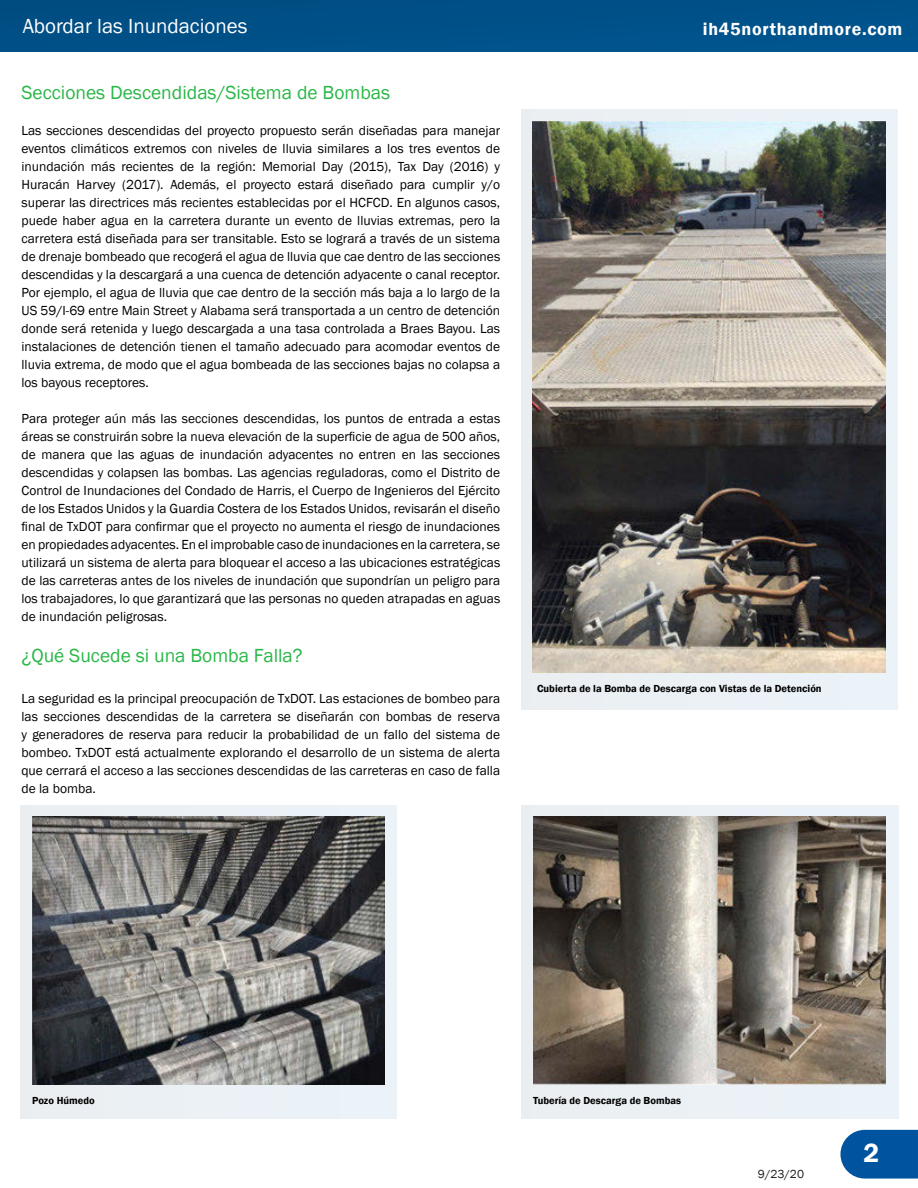
<style>
.page{position:relative;width:918px;height:1188px;background:#fff}
.page>*{position:absolute;margin:0;border:0;box-sizing:border-box;transform-origin:0 0}
.t1{font:600 27px "Franklin Gothic";color:#fff}
.t2{font:21px "Franklin Gothic";color:#fff}
.t3{font:19.5px "Franklin Gothic";color:#29b747}
.t4{font:600 18px "Franklin Gothic";letter-spacing:.04em;color:#fff}
.t5{font:13.5px/18px "Franklin Gothic";color:#000;text-align:justify}
.t6{font:12px "Franklin Gothic";color:#1d1d1b}
.t7{font:600 10.5px "Franklin Gothic";color:#000}
</style>
<div class="page">
<div style="left:20px;top:806px;width:377px;height:312px;background:#ebf1f5"></div>
<div style="left:522px;top:806px;width:376px;height:312px;background:#ebf1f5"></div>
<div style="left:521px;top:110px;width:377px;height:599px;background:#ebf1f5"></div>
<svg style="left:840px;top:1130px;width:78px;height:49px"></svg>
<div style="left:0;top:0;width:918px;height:51px;background:#005088"></div>
<img style="left:533px;top:122px;width:353px;height:551px">
<img style="left:32px;top:816px;width:352px;height:268px">
<img style="left:534px;top:816px;width:352px;height:268px">
<p class="t2" style="left:23px;top:13px;width:226px">Abordar las Inundaciones</p>
<p class="t4" style="left:703px;top:18px;width:201px">ih45northandmore.com</p>
<p class="t3" style="left:22px;top:80px;width:370px">Secciones Descendidas/Sistema de Bombas</p>
<p class="t5" style="left:22px;top:122px;width:480px">Las secciones descendidas del proyecto propuesto serán diseñadas para manejar eventos climáticos extremos con niveles de lluvia similares a los tres eventos de inundación más recientes de la región: Memorial Day (2015), Tax Day (2016) y Huracán Harvey (2017). Además, el proyecto estará diseñado para cumplir y/o superar las directrices más recientes establecidas por el HCFCD. En algunos casos, puede haber agua en la carretera durante un evento de lluvias extremas, pero la carretera está diseñada para ser transitable. Esto se logrará a través de un sistema de drenaje bombeado que recogerá el agua de lluvia que cae dentro de las secciones descendidas y la descargará a una cuenca de detención adyacente o canal receptor.<br>Por ejemplo, el agua de lluvia que cae dentro de la sección más baja a lo largo de la US 59/I-69 entre Main Street y Alabama será transportada a un centro de detención donde será retenida y luego descargada a una tasa controlada a Braes Bayou. Las instalaciones de detención tienen el tamaño adecuado para acomodar eventos de lluvia extrema, de modo que el agua bombeada de las secciones bajas no colapsa a los bayous receptores.</p>
<p class="t5" style="left:22px;top:410px;width:480px">Para proteger aún más las secciones descendidas, los puntos de entrada a estas áreas se construirán sobre la nueva elevación de la superficie de agua de 500 años, de manera que las aguas de inundación adyacentes no entren en las secciones descendidas y colapsen las bombas. Las agencias reguladoras, como el Distrito de Control de Inundaciones del Condado de Harris, el Cuerpo de Ingenieros del Ejército de los Estados Unidos y la Guardia Costera de los Estados Unidos, revisarán el diseño final de TxDOT para confirmar que el proyecto no aumenta el riesgo de inundaciones en propiedades adyacentes. En el improbable caso de inundaciones en la carretera, se utilizará un sistema de alerta para bloquear el acceso a las ubicaciones estratégicas de las carreteras antes de los niveles de inundación que supondrían un peligro para los trabajadores, lo que garantizará que las personas no queden atrapadas en aguas de inundación peligrosas.</p>
<p class="t3" style="left:22px;top:643px;width:283px">¿Qué Sucede si una Bomba Falla?</p>
<p class="t5" style="left:22px;top:690px;width:480px">La seguridad es la principal preocupación de TxDOT. Las estaciones de bombeo para las secciones descendidas de la carretera se diseñarán con bombas de reserva y generadores de reserva para reducir la probabilidad de un fallo del sistema de bombeo. TxDOT está actualmente explorando el desarrollo de un sistema de alerta que cerrará el acceso a las secciones descendidas de las carreteras en caso de falla de la bomba.</p>
<p class="t7" style="left:537px;top:683px;width:286px">Cubierta de la Bomba de Descarga con Vistas de la Detención</p>
<p class="t7" style="left:32px;top:1094px;width:64px">Pozo Húmedo</p>
<p class="t7" style="left:533px;top:1094px;width:149px">Tubería de Descarga de Bombas</p>
<p class="t6" style="left:758px;top:1167px;width:48px">9/23/20</p>
<p class="t1" style="left:864px;top:1137px;width:17px">2</p>
</div>
